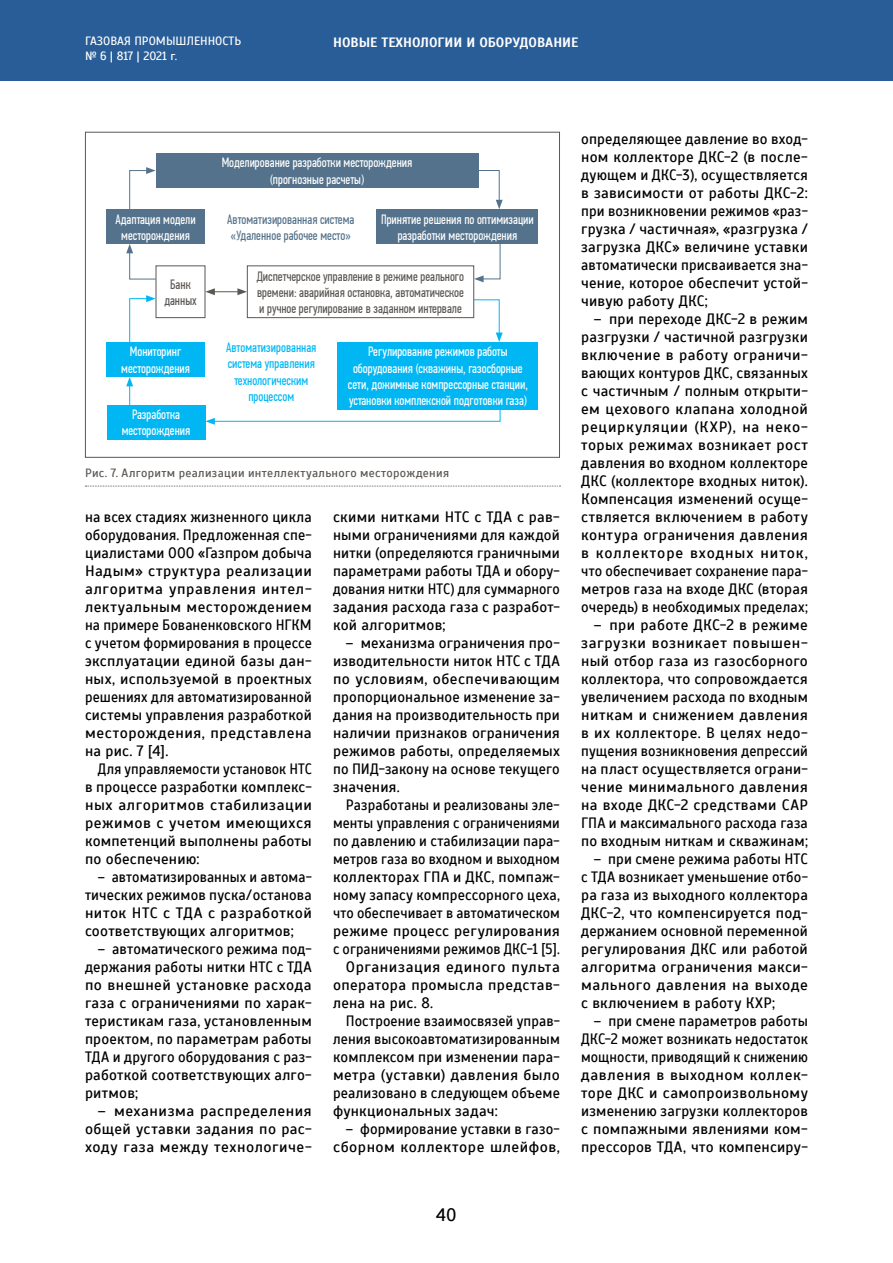
<style>
.page{position:relative;width:893px;height:1263px;background:#fff}
.page>*{position:absolute;margin:0;border:0;box-sizing:border-box;transform-origin:0 0}
.t1{font:18px "Scada";color:#000}
.t2{font:15px/18px "Scada";letter-spacing:.015em;color:#000;text-align:justify}
.t3{font:15px/18px "Scada";letter-spacing:.015em;color:#000;text-align:justify;scale:.96 1}
.t4{font:15px/18px "Scada";letter-spacing:.015em;color:#000;text-align:justify;scale:.93 1}
.t5{font:15px/18px "Scada";letter-spacing:.015em;color:#000;text-align:justify;scale:.92 1}
.t6{font:15px "Scada";letter-spacing:.015em;color:#000;scale:.94 1}
.t7{font:15px "Scada";letter-spacing:.015em;color:#000;scale:.95 1}
.t8{font:15px "Scada";letter-spacing:.035em;color:#000}
.t9{font:13.5px/16.2px "PF Din Text Comp Pro";color:#fff;text-align:center}
.t10{font:13.5px/16.2px "PF Din Text Comp Pro";color:#5b5753;text-align:center}
.t11{font:13.5px/16.2px "PF Din Text Comp Pro";color:#00b7f4;text-align:center}
.t12{font:13.5px/16.2px "PF Din Text Comp Pro";color:#54728b}
.t13{font:700 13.5px "Scada";color:#fff}
.t14{font:12px "Scada";letter-spacing:.025em;color:#5b5753}
.t15{font:12px/14.4px "Scada";color:#fff}
</style>
<div class="page">
<div style="left:0;top:0;width:893px;height:81px;background:#295d97"></div>
<svg style="left:85px;top:486px;width:475px;height:1px"></svg>
<div style="left:85px;top:132px;width:475px;height:326px;border:1px solid #5b5753"></div>
<svg style="left:478px;top:170px;width:25px;height:39px"></svg>
<svg style="left:457px;top:299px;width:46px;height:43px"></svg>
<svg style="left:129px;top:167px;width:27px;height:42px"></svg>
<svg style="left:129px;top:295px;width:27px;height:47px"></svg>
<svg style="left:126px;top:244px;width:30px;height:36px"></svg>
<svg style="left:126px;top:377px;width:7px;height:28px"></svg>
<svg style="left:474px;top:244px;width:27px;height:38px"></svg>
<svg style="left:205px;top:384px;width:296px;height:41px"></svg>
<div style="left:247px;top:266px;width:227px;height:52px;background:#fff"></div>
<div style="left:247px;top:265px;width:227px;height:53px;border:1px solid #5b5753"></div>
<div style="left:156px;top:153px;width:322px;height:35px;background:#54728b"></div>
<div style="left:106px;top:209px;width:99px;height:35px;background:#54728b"></div>
<div style="left:106px;top:342px;width:99px;height:35px;background:#00b7f4"></div>
<div style="left:107px;top:405px;width:98px;height:34px;background:#00b7f4"></div>
<div style="left:377px;top:209px;width:161px;height:35px;background:#54728b"></div>
<div style="left:338px;top:342px;width:200px;height:67px;background:#00b7f4"></div>
<svg style="left:205px;top:288px;width:42px;height:7px"></svg>
<p class="t15" style="left:85px;top:34px;width:158px">ГАЗОВАЯ ПРОМЫШЛЕННОСТЬ № 6 | 817 | 2021 г.</p>
<p class="t13" style="left:333px;top:34px;width:247px">НОВЫЕ ТЕХНОЛОГИИ И ОБОРУДОВАНИЕ</p>
<p class="t9" style="left:116px;top:211px;width:82px">Адаптация модели месторождения</p>
<p class="t9" style="left:222px;top:155px;width:192px">Моделирование разработки месторождения (прогнозные расчеты)</p>
<p class="t12" style="left:227px;top:211px;width:129px">Автоматизированная система «Удаленное рабочее место»</p>
<p class="t9" style="left:381px;top:211px;width:154px">Принятие решения по оптимизации разработки месторождения</p>
<p class="t10" style="left:164px;top:276px;width:34px">Банк данных</p>
<p class="t10" style="left:257px;top:268px;width:209px;text-align:justify">Диспетчерское управление в режиме реального времени: аварийная остановка, автоматическое и ручное регулирование в заданном интервале</p>
<p class="t9" style="left:121px;top:344px;width:70px">Мониторинг месторождения</p>
<p class="t9" style="left:122px;top:406px;width:70px">Разработка месторождения</p>
<p class="t11" style="left:226px;top:340px;width:92px">Автоматизированная система управления технологическим процессом</p>
<p class="t9" style="left:348px;top:344px;width:182px">Регулирование режимов работы оборудования (скважины, газосборные сети, дожимные компрессорные станции, установки комплексной подготовки газа)</p>
<p class="t14" style="left:85px;top:466px;width:366px">Рис. 7. Алгоритм реализации интеллектуального месторождения</p>
<p class="t3" style="left:85px;top:508px;width:238px">на всех стадиях жизненного цикла оборудования. Предложенная спе&shy;циалистами ООО «Газпром добыча Надым» структура реализации алгоритма управления интел&shy;лектуальным месторождением на примере Бованенковского НГКМ с учетом формирования в процессе эксплуатации единой базы дан&shy;ных, используемой в проектных решениях для автоматизированной системы управления разработкой месторождения, представлена на рис. 7 [4].</p>
<p class="t5" style="left:85px;top:760px;width:248px;text-indent:13px">Для управляемости установок НТС в процессе разработки комплекс&shy;ных алгоритмов стабилизации режимов с учетом имеющихся компетенций выполнены работы по обеспечению:</p>
<p class="t4" style="left:85px;top:868px;width:245px;text-indent:13px">– автоматизированных и автома&shy;тических режимов пуска/останова ниток НТС с ТДА с разработкой соответствующих алгоритмов;</p>
<p class="t3" style="left:85px;top:940px;width:238px;text-indent:13px">– автоматического режима под&shy;держания работы нитки НТС с ТДА по внешней установке расхода газа с ограничениями по харак&shy;теристикам газа, установленным проектом, по параметрам работы ТДА и другого оборудования с раз&shy;работкой соответствующих алго&shy;ритмов;</p>
<p class="t2" style="left:85px;top:1102px;width:228px;text-indent:13px">– механизма распределения общей уставки задания по рас&shy;ходу газа между технологиче-</p>
<p class="t2" style="left:333px;top:508px;width:228px">скими нитками НТС с ТДА с рав&shy;ными ограничениями для каждой нитки (определяются граничными параметрами работы ТДА и обору&shy;дования нитки НТС) для суммарного задания расхода газа с разработ&shy;кой алгоритмов;</p>
<p class="t2" style="left:333px;top:634px;width:228px;text-indent:13px">– механизма ограничения про&shy;изводительности ниток НТС с ТДА по условиям, обеспечивающим пропорциональное изменение за&shy;дания на производительность при наличии признаков ограничения режимов работы, определяемых по ПИД-закону на основе текущего значения.</p>
<p class="t6" style="left:346px;top:796px;width:229px">Разработаны и реализованы эле-</p>
<p class="t5" style="left:333px;top:814px;width:248px">менты управления с ограничениями</p>
<p class="t7" style="left:333px;top:832px;width:240px">по давлению и стабилизации пара-</p>
<p class="t4" style="left:333px;top:850px;width:245px">метров газа во входном и выходном</p>
<p class="t2" style="left:333px;top:868px;width:228px">коллекторах ГПА и ДКС, помпаж-</p>
<p class="t3" style="left:333px;top:886px;width:238px">ному запасу компрессорного цеха,</p>
<p class="t4" style="left:333px;top:904px;width:245px">что обеспечивает в автоматическом</p>
<p class="t2" style="left:333px;top:922px;width:228px">режиме процесс регулирования</p>
<p class="t4" style="left:333px;top:940px;width:245px">с ограничениями режимов ДКС-1 [5].</p>
<p class="t8" style="left:346px;top:958px;width:216px">Организация единого пульта</p>
<p class="t2" style="left:333px;top:976px;width:228px">оператора промысла представ-</p>
<p class="t2" style="left:333px;top:994px;width:101px">лена на рис. 8.</p>
<p class="t6" style="left:346px;top:1012px;width:229px">Построение взаимосвязей управ-</p>
<p class="t6" style="left:333px;top:1030px;width:243px">ления высокоавтоматизированным</p>
<p class="t2" style="left:333px;top:1048px;width:228px">комплексом при изменении пара-</p>
<p class="t2" style="left:333px;top:1066px;width:228px">метра (уставки) давления было</p>
<p class="t3" style="left:333px;top:1084px;width:238px">реализовано в следующем объеме</p>
<p class="t2" style="left:333px;top:1102px;width:166px">функциональных задач:</p>
<p class="t3" style="left:333px;top:1120px;width:238px;text-align:right">– формирование уставки в газо&shy;сборном коллекторе шлейфов,</p>
<p class="t1" style="left:436px;top:1204px;width:22px">40</p>
<p class="t2" style="left:581px;top:130px;width:228px">определяющее давление во вход&shy;ном коллекторе ДКС-2 (в после&shy;дующем и ДКС-3), осуществляется в зависимости от работы ДКС-2: при возникновении режимов «раз&shy;грузка / частичная», «разгрузка / загрузка ДКС» величине уставки автоматически присваивается зна&shy;чение, которое обеспечит устой&shy;чивую работу ДКС;</p>
<p class="t2" style="left:581px;top:310px;width:228px;text-indent:13px">– при переходе ДКС-2 в режим разгрузки / частичной разгрузки включение в работу ограничи&shy;вающих контуров ДКС, связанных с частичным / полным открыти&shy;ем цехового клапана холодной рециркуляции (КХР), на неко&shy;торых режимах возникает рост давления во входном коллекторе ДКС (коллекторе входных ниток).<br>Компенсация изменений осуще&shy;ствляется включением в работу контура ограничения давления в коллекторе входных ниток, что обеспечивает сохранение пара&shy;метров газа на входе ДКС (вторая очередь) в необходимых пределах;</p>
<p class="t2" style="left:581px;top:616px;width:228px;text-indent:13px">– при работе ДКС-2 в режиме загрузки возникает повышен&shy;ный отбор газа из газосборного коллектора, что сопровождается увеличением расхода по входным ниткам и снижением давления в их коллекторе. В целях недо&shy;пущения возникновения депрессий на пласт осуществляется ограни&shy;чение минимального давления на входе ДКС-2 средствами САР ГПА и максимального расхода газа по входным ниткам и скважинам;</p>
<p class="t3" style="left:581px;top:850px;width:238px;text-indent:13px">– при смене режима работы НТС с ТДА возникает уменьшение отбо&shy;ра газа из выходного коллектора ДКС-2, что компенсируется под&shy;держанием основной переменной регулирования ДКС или работой алгоритма ограничения макси&shy;мального давления на выходе с включением в работу КХР;</p>
<p class="t3" style="left:581px;top:1012px;width:238px;text-indent:13px">– при смене параметров работы ДКС-2 может возникать недостаток мощности, приводящий к снижению давления в выходном коллек&shy;торе ДКС и самопроизвольному изменению загрузки коллекторов с помпажными явлениями ком&shy;прессоров ТДА, что компенсиру-</p>
</div>
